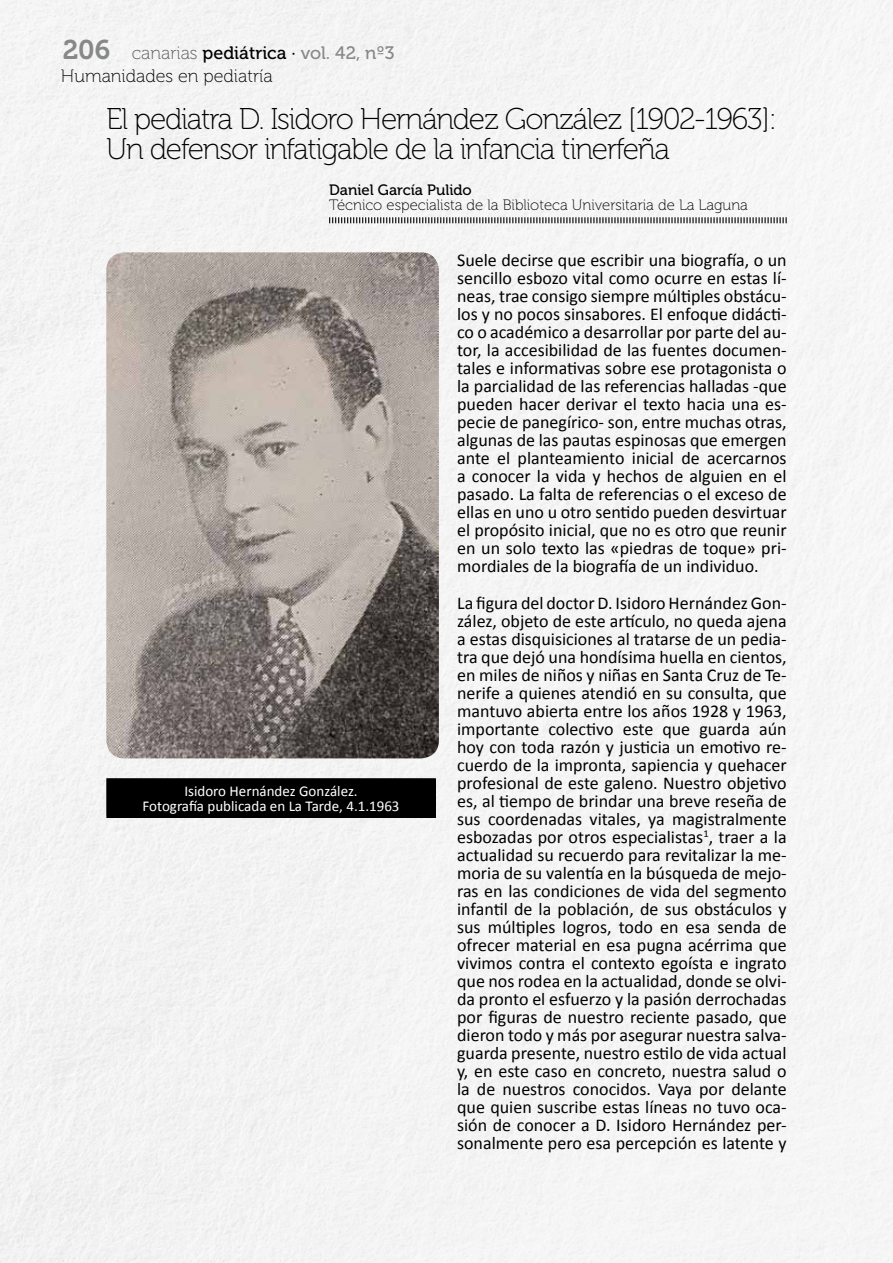
<style>
.page{position:relative;width:893px;height:1263px;background:#fff}
.page>*{position:absolute;margin:0;border:0;box-sizing:border-box;transform-origin:0 0}
.t1{font:30px/30px "Museo 100";letter-spacing:-.04em;color:#000}
.t2{font:18px/18px "Calibri";color:#000;text-align:justify}
.t3{font:18px "Museo 500";color:#000}
.t4{font:18px "Museo 100";color:#000}
.t5{font:15px/15px "Calibri";color:#fff;text-align:center}
.t6{font:15px "Museo 100";color:#000}
.t7{font:15px "Museo 500";color:#000}
.s1{font-family:"Museo 700";font-size:27px;color:#87888a}
.s2{font-family:"Museo 100";color:#58585a}
.s3{color:#87888a}
</style>
<div class="page">
<svg style="left:329px;top:217px;width:458px;height:6px"></svg>
<img style="left:106px;top:252px;width:333px;height:506px">
<div style="left:107px;top:779px;width:328px;height:38px;background:#000"></div>
<hr style="left:106px;top:778px;width:330px;height:2px;background:#000">
<hr style="left:106px;top:780px;width:2px;height:36px;background:#000">
<hr style="left:434px;top:780px;width:2px;height:36px;background:#000">
<hr style="left:106px;top:816px;width:330px;height:2px;background:#000">
<p class="t3" style="left:63px;top:42px;width:333px"><span class="s1">206</span> <span class="s2">canarias</span> pediátrica · <span class="s3">vol. 42, nº3</span></p>
<p class="t4" style="left:61px;top:66px;width:213px">Humanidades en pediatría</p>
<h1 class="t1" style="left:106px;top:104px;width:672px">El pediatra D. Isidoro Hernández González [1902-1963]:<br>Un defensor infatigable de la infancia tinerfeña</h1>
<p class="t7" style="left:329px;top:182px;width:144px">Daniel García Pulido</p>
<p class="t6" style="left:329px;top:197px;width:420px">Técnico especialista de la Biblioteca Universitaria de La Laguna</p>
<p class="t5" style="left:143px;top:783px;width:259px">Isidoro Hernández González.<br>Fotografía publicada en La Tarde, 4.1.1963</p>
<p class="t2" style="left:457px;top:250px;width:331px">Suele decirse que escribir una biografía, o un sencillo esbozo vital como ocurre en estas lí&shy;neas, trae consigo siempre múltiples obstácu&shy;los y no pocos sinsabores. El enfoque didácti&shy;co o académico a desarrollar por parte del au&shy;tor, la accesibilidad de las fuentes documen&shy;tales e informativas sobre ese protagonista o la parcialidad de las referencias halladas -que pueden hacer derivar el texto hacia una es&shy;pecie de panegírico- son, entre muchas otras, algunas de las pautas espinosas que emergen ante el planteamiento inicial de acercarnos a conocer la vida y hechos de alguien en el pasado. La falta de referencias o el exceso de ellas en uno u otro sentido pueden desvirtuar el propósito inicial, que no es otro que reunir en un solo texto las «piedras de toque» pri&shy;mordiales de la biografía de un individuo.</p>
<p class="t2" style="left:457px;top:593px;width:331px">La figura del doctor D. Isidoro Hernández Gon&shy;zález, objeto de este artículo, no queda ajena a estas disquisiciones al tratarse de un pedia&shy;tra que dejó una hondísima huella en cientos, en miles de niños y niñas en Santa Cruz de Te&shy;nerife a quienes atendió en su consulta, que mantuvo abierta entre los años 1928 y 1963, importante colectivo este que guarda aún hoy con toda razón y justicia un emotivo re&shy;cuerdo de la impronta, sapiencia y quehacer profesional de este galeno. Nuestro objetivo es, al tiempo de brindar una breve reseña de sus coordenadas vitales, ya magistralmente esbozadas por otros especialistas<sup>1</sup>, traer a la actualidad su recuerdo para revitalizar la me&shy;moria de su valentía en la búsqueda de mejo&shy;ras en las condiciones de vida del segmento infantil de la población, de sus obstáculos y sus múltiples logros, todo en esa senda de ofrecer material en esa pugna acérrima que vivimos contra el contexto egoísta e ingrato que nos rodea en la actualidad, donde se olvi&shy;da pronto el esfuerzo y la pasión derrochadas por figuras de nuestro reciente pasado, que dieron todo y más por asegurar nuestra salva&shy;guarda presente, nuestro estilo de vida actual y, en este caso en concreto, nuestra salud o la de nuestros conocidos. Vaya por delante que quien suscribe estas líneas no tuvo oca&shy;sión de conocer a D. Isidoro Hernández per&shy;sonalmente pero esa percepción es latente y</p>
</div>
